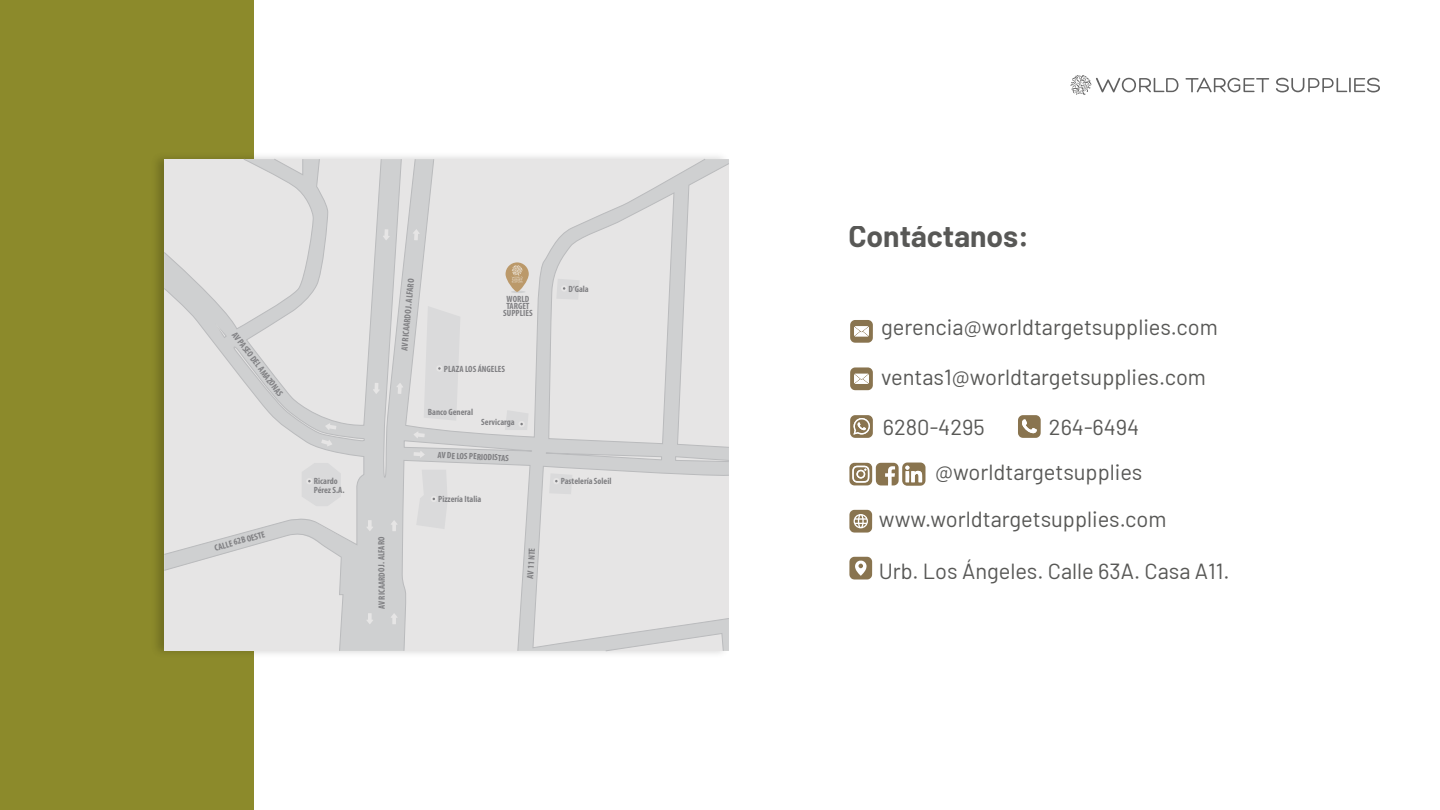
<style>
.page{position:relative;width:1440px;height:810px;background:#fff}
.page>*{position:absolute;margin:0;border:0;box-sizing:border-box;transform-origin:0 0}
.t1{font:700 30px "Barlow";color:#585856}
.t2{font:21.9px "Barlow";color:#585856}
.t3{font:700 condensed 9.07px/7px "Myriad Pro";color:#808083}
</style>
<div class="page">
<svg style="left:1185px;top:78px;width:84px;height:15px"></svg>
<svg style="left:1276px;top:77px;width:104px;height:16px"></svg>
<svg style="left:1070px;top:75px;width:108px;height:20px"></svg>
<div style="left:0;top:0;width:254px;height:810px;background:#8c8a2b"></div>
<svg style="left:532px;top:444px;width:197px;height:212px"></svg>
<svg style="left:533px;top:158px;width:12px;height:286px"></svg>
<svg style="left:549px;top:473px;width:23px;height:21px"></svg>
<svg style="left:545px;top:154px;width:184px;height:309px"></svg>
<svg style="left:163px;top:158px;width:370px;height:494px"></svg>
<svg style="left:849px;top:557px;width:23px;height:23px"></svg>
<svg style="left:849px;top:510px;width:23px;height:23px"></svg>
<svg style="left:850px;top:415px;width:23px;height:23px"></svg>
<svg style="left:1018px;top:415px;width:23px;height:23px"></svg>
<svg style="left:849px;top:463px;width:77px;height:23px"></svg>
<svg style="left:850px;top:320px;width:23px;height:23px"></svg>
<svg style="left:850px;top:367px;width:23px;height:23px"></svg>
<p class="t3" style="left:237px;top:331px;width:79px;rotate:53deg">AV PASEO DEL AMAZONAS</p>
<p class="t3" style="left:214px;top:544px;width:54px;rotate:-15deg">CALLE 62B OESTE</p>
<p class="t3" style="left:314px;top:477px;width:32px;line-height:8.3px">Ricardo<br>Pérez S.A.</p>
<p class="t3" style="left:378px;top:609px;width:74px;rotate:-90deg">AV RICAARDO J. ALFARO</p>
<p class="t3" style="left:401px;top:350px;width:74px;rotate:-85deg">AV RICAARDO J. ALFARO</p>
<p class="t3" style="left:503px;top:295px;width:31px;text-align:center">WORLD<br>TARGET<br>SUPPLIES</p>
<p class="t3" style="left:444px;top:365px;width:63px">PLAZA LOS ÁNGELES</p>
<p class="t3" style="left:428px;top:408px;width:47px">Banco General</p>
<p class="t3" style="left:481px;top:419px;width:35px">Servicarga</p>
<p class="t3" style="left:438px;top:451px;width:73px;rotate:3deg">AV DE LOS PERIODISTAS</p>
<p class="t3" style="left:438px;top:495px;width:45px">Pizzería Italia</p>
<p class="t3" style="left:526px;top:578px;width:32px;rotate:-86deg">AV 11 NTE</p>
<p class="t3" style="left:569px;top:285px;width:22px">D’Gala</p>
<p class="t3" style="left:561px;top:478px;width:52px">Pastelería Soleil</p>
<h1 class="t1" style="left:848px;top:214px;width:182px">Contáctanos:</h1>
<h2 class="t2" style="left:881px;top:312px;width:338px">gerencia@worldtargetsupplies.com</h2>
<h2 class="t2" style="left:881px;top:361px;width:326px">ventas1@worldtargetsupplies.com</h2>
<h2 class="t2" style="left:883px;top:411px;width:103px">6280-4295</h2>
<h2 class="t2" style="left:1049px;top:411px;width:92px">264-6494</h2>
<h2 class="t2" style="left:935px;top:456px;width:209px">@worldtargetsupplies</h2>
<h2 class="t2" style="left:879px;top:503px;width:289px">www.worldtargetsupplies.com</h2>
<h2 class="t2" style="left:879px;top:555px;width:352px">Urb. Los Ángeles. Calle 63A. Casa A11.</h2>
</div>
